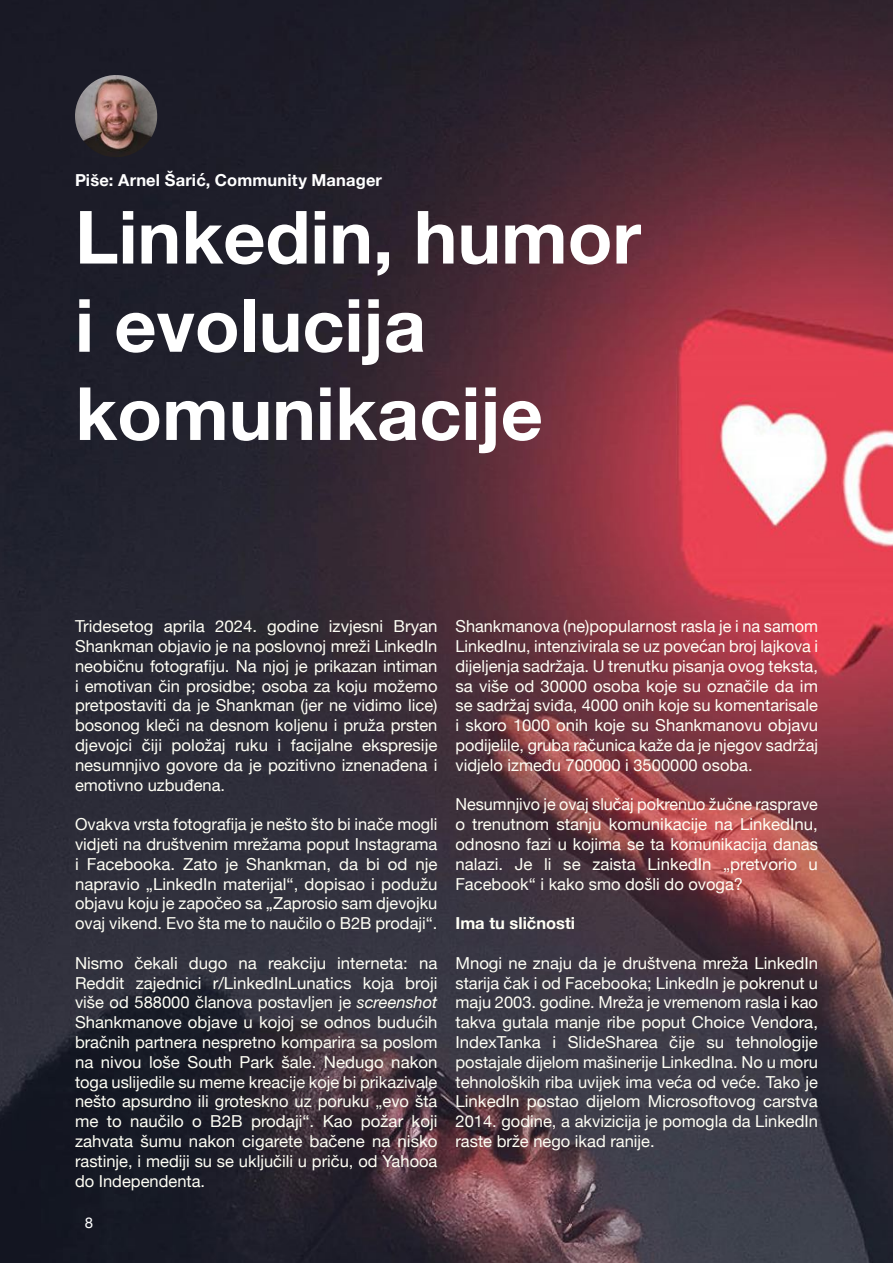
<style>
.page{position:relative;width:893px;height:1263px;background:#fff}
.page>*{position:absolute;margin:0;border:0;box-sizing:border-box;transform-origin:0 0}
.t1{font:700 73.5px/88.2px "Helvetica Neue";color:#fff}
.t2{font:16.5px/19.8px "Helvetica Neue";color:#fffff5;text-align:justify}
.t3{font:700 16.5px "Helvetica Neue";letter-spacing:.01em;color:#fff}
.t4{font:700 16.5px "Helvetica Neue";color:#fffff5}
.t5{font:15px "Helvetica Neue";color:#fff}
.s1{font-style:italic}
</style>
<div class="page">
<img style="left:0;top:0;width:893px;height:1263px">
<img style="left:75px;top:75px;width:82px;height:82px;border-radius:41px">
<p class="t3" style="left:75px;top:169px;width:309px">Piše: Arnel Šarić, Community Manager</p>
<h1 class="t1" style="left:75px;top:192px;width:568px">Linkedin, humor i evolucija komunikacije</h1>
<p class="t2" style="left:75px;top:616px;width:364px">Tridesetog aprila 2024. godine izvjesni Bryan Shankman objavio je na poslovnoj mreži LinkedIn neobičnu fotografiju. Na njoj je prikazan intiman i emotivan čin prosidbe; osoba za koju možemo pretpostaviti da je Shankman (jer ne vidimo lice) bosonog kleči na desnom koljenu i pruža prsten djevojci čiji položaj ruku i facijalne ekspresije nesumnjivo govore da je pozitivno iznenađena i emotivno uzbuđena.</p>
<p class="t2" style="left:75px;top:814px;width:364px">Ovakva vrsta fotografija je nešto što bi inače mogli vidjeti na društvenim mrežama poput Instagrama i Facebooka. Zato je Shankman, da bi od nje napravio „LinkedIn materijal“, dopisao i podužu objavu koju je započeo sa „Zaprosio sam djevojku ovaj vikend. Evo šta me to naučilo o B2B prodaji“.</p>
<p class="t2" style="left:75px;top:953px;width:364px">Nismo čekali dugo na reakciju interneta: na Reddit zajednici r/LinkedInLunatics koja broji više od 588000 članova postavljen je <span class="s1">screenshot </span>Shankmanove objave u kojoj se odnos budućih bračnih partnera nespretno komparira sa poslom na nivou loše South Park šale. Nedugo nakon toga uslijedile su meme kreacije koje bi prikazivale nešto apsurdno ili groteskno uz poruku „evo šta me to naučilo o B2B prodaji“. Kao požar koji zahvata šumu nakon cigarete bačene na nisko rastinje, i mediji su se uključili u priču, od Yahooa do Independenta.</p>
<p class="t5" style="left:85px;top:1213px;width:10px">8</p>
<p class="t2" style="left:455px;top:616px;width:364px">Shankmanova (ne)popularnost rasla je i na samom LinkedInu, intenzivirala se uz povećan broj lajkova i dijeljenja sadržaja. U trenutku pisanja ovog teksta, sa više od 30000 osoba koje su označile da im se sadržaj sviđa, 4000 onih koje su komentarisale i skoro 1000 onih koje su Shankmanovu objavu podijelile, gruba računica kaže da je njegov sadržaj vidjelo između 700000 i 3500000 osoba.</p>
<p class="t2" style="left:455px;top:794px;width:364px">Nesumnjivo je ovaj slučaj pokrenuo žučne rasprave o trenutnom stanju komunikacije na LinkedInu, odnosno fazi u kojima se ta komunikacija danas nalazi. Je li se zaista LinkedIn „pretvorio u Facebook“ i kako smo došli do ovoga?</p>
<p class="t4" style="left:455px;top:913px;width:121px">Ima tu sličnosti</p>
<p class="t2" style="left:455px;top:953px;width:364px">Mnogi ne znaju da je društvena mreža LinkedIn starija čak i od Facebooka; LinkedIn je pokrenut u maju 2003. godine. Mreža je vremenom rasla i kao takva gutala manje ribe poput Choice Vendora, IndexTanka i SlideSharea čije su tehnologije postajale dijelom mašinerije LinkedIna. No u moru tehnoloških riba uvijek ima veća od veće. Tako je LinkedIn postao dijelom Microsoftovog carstva 2014. godine, a akvizicija je pomogla da LinkedIn raste brže nego ikad ranije.</p>
</div>
